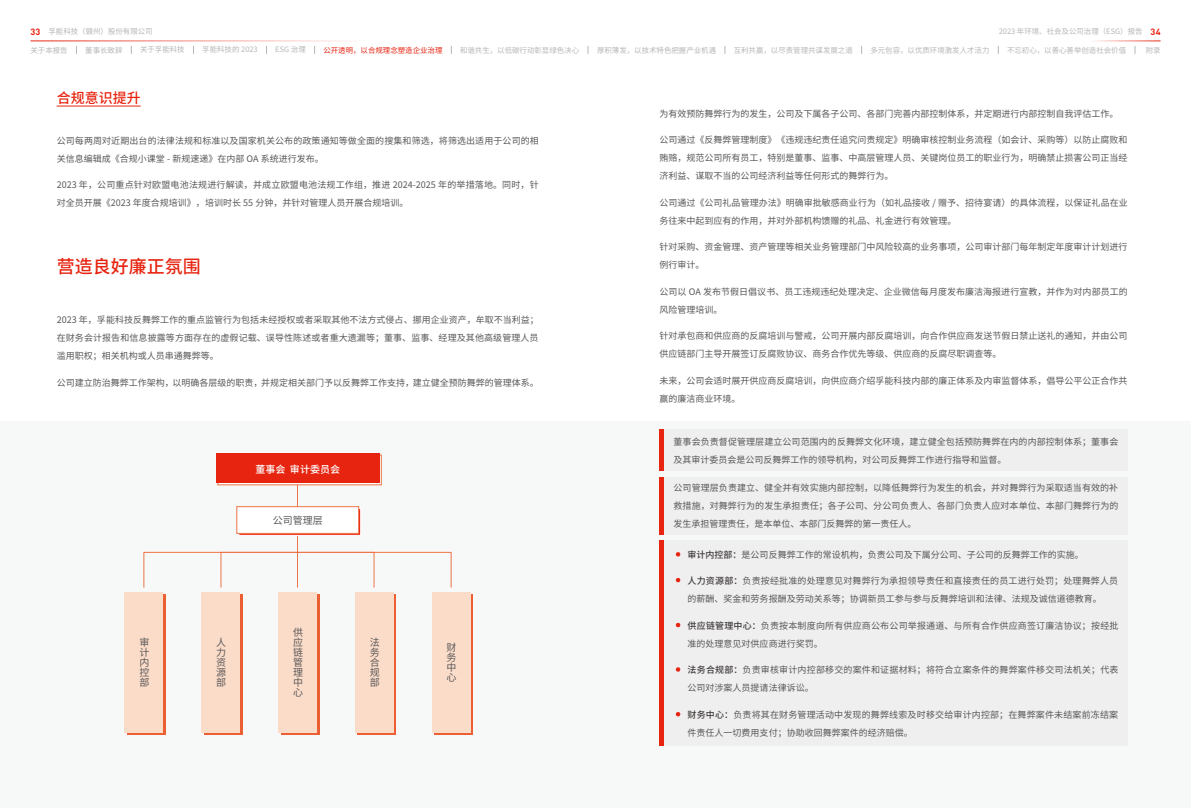
<style>
.page{position:relative;width:1191px;height:808px;background:#fff}
.page>*{position:absolute;margin:0;border:0;box-sizing:border-box;transform-origin:0 0}
.t1{font:500 18px "Source Han Sans CN";color:#e72410}
.t2{font:500 14px "Source Han Sans CN";color:#e72410}
.t3{font:10px/10px "Source Han Sans CN";color:#595757;text-align:justify}
.t4{font:500 10px "Source Han Sans CN";color:#fff}
.t5{font:9px/18px "Source Han Sans CN";color:#595757}
.t6{font:9px/18px "Source Han Sans CN";letter-spacing:.02em;color:#595757}
.t7{font:7.4px "Source Han Sans CN";color:#b5b6b6}
.t8{font:7.4px "Source Han Sans CN";color:#e72410}
.s1{font-family:"DIN";font-weight:700;font-size:9px;color:#e72410}
.s2{font-weight:500;color:#3e3a39}
</style>
<div class="page">
<hr style="left:30px;top:41px;width:363px;height:1px;background:#e72410">
<hr style="left:1086px;top:41px;width:74px;height:1px;background:#e72410">
<div style="left:0;top:421px;width:1191px;height:387px;background:#f7f8f8"></div>
<hr style="left:297px;top:483px;width:1px;height:105px;background:#ed7547">
<svg style="left:218px;top:455px;width:163px;height:30px"></svg>
<div style="left:127px;top:594px;width:38px;height:141px;background:#eb5f33"></div>
<div style="left:125px;top:592px;width:38px;height:141px;background:#fbdcc9"></div>
<div style="left:204px;top:594px;width:38px;height:141px;background:#eb5f33"></div>
<div style="left:202px;top:592px;width:38px;height:141px;background:#fbdcc9"></div>
<div style="left:281px;top:594px;width:38px;height:141px;background:linear-gradient(to bottom,#eb5f33,#eb5f33)"></div>
<div style="left:278px;top:592px;width:38px;height:141px;background:#fbdcc9"></div>
<div style="left:358px;top:594px;width:38px;height:141px;background:linear-gradient(to bottom,#eb5f33,#eb5f33)"></div>
<div style="left:355px;top:592px;width:38px;height:141px;background:#fbdcc9"></div>
<div style="left:434px;top:594px;width:38px;height:141px;background:linear-gradient(to bottom,#fbdcc9,#fbdcc9)"></div>
<div style="left:432px;top:592px;width:38px;height:141px;background:#fbdcc9"></div>
<div style="left:216px;top:454px;width:164px;height:29px;background:#e72410"></div>
<div style="left:664px;top:541px;width:463px;height:205px;background:#efefef"></div>
<div style="left:664px;top:477px;width:463px;height:57px;background:#efefef"></div>
<div style="left:664px;top:429px;width:463px;height:42px;background:#efefef"></div>
<hr style="left:57px;top:106px;width:84px;height:1px;background:#e72410">
<svg style="left:675px;top:552px;width:5px;height:4px"></svg>
<svg style="left:675px;top:578px;width:5px;height:4px"></svg>
<svg style="left:675px;top:623px;width:5px;height:4px"></svg>
<svg style="left:675px;top:667px;width:5px;height:4px"></svg>
<svg style="left:675px;top:712px;width:5px;height:4px"></svg>
<div style="left:659px;top:429px;width:5px;height:42px;background:#e72410"></div>
<div style="left:659px;top:477px;width:5px;height:57px;background:#e72410"></div>
<div style="left:659px;top:541px;width:5px;height:205px;background:#e72410"></div>
<svg style="left:239px;top:508px;width:122px;height:27px"></svg>
<div style="left:236px;top:506px;width:123px;height:28px;background:#fff;border:1px solid #ed7547"></div>
<div style="left:144px;top:552px;width:307px;height:36px;border:1px solid #ed7547"></div>
<div style="left:221px;top:552px;width:153px;height:36px;border:1px solid #ed7547"></div>
<p class="t7" style="left:30px;top:27px;width:124px"><span class="s1">33</span> 孚能科技（赣州）股份有限公司</p>
<p class="t7" style="left:998px;top:27px;width:163px">2023 年环境、社会及公司治理（ESG）报告 <span class="s1">34</span></p>
<p class="t7" style="left:30px;top:46px;width:39px">关于本报告</p>
<p class="t7" style="left:85px;top:46px;width:39px">董事长致辞</p>
<p class="t7" style="left:140px;top:46px;width:46px">关于孚能科技</p>
<p class="t7" style="left:202px;top:46px;width:57px">孚能科技的 2023</p>
<p class="t7" style="left:275px;top:46px;width:32px">ESG 治理</p>
<p class="t8" style="left:323px;top:46px;width:121px">公开透明，以合规理念塑造企业治理</p>
<p class="t7" style="left:460px;top:46px;width:121px">和谐共生，以低碳行动彰显绿色决心</p>
<p class="t7" style="left:597px;top:46px;width:121px">厚积薄发，以技术特色把握产业机遇</p>
<p class="t7" style="left:733px;top:46px;width:121px">互利共赢，以尽责管理共谋发展之道</p>
<p class="t7" style="left:870px;top:46px;width:121px">多元包容，以优质环境激发人才活力</p>
<p class="t7" style="left:1007px;top:46px;width:121px">不忘初心，以善心善举创造社会价值</p>
<p class="t7" style="left:1145px;top:46px;width:16px">附录</p>
<h2 class="t2" style="left:57px;top:90px;width:85px">合规意识提升</h2>
<p class="t5" style="left:57px;top:132px;width:484px">公司每两周对近期出台的法律法规和标准以及国家机关公布的政策通知等做全面的搜集和筛选，将筛选出适用于公司的相关信息编辑成《合规小课堂 - 新规速递》在内部 OA 系统进行发布。</p>
<p class="t5" style="left:57px;top:176px;width:483px">2023 年，公司重点针对欧盟电池法规进行解读，并成立欧盟电池法规工作组，推进 2024-2025 年的举措落地。同时，针对全员开展《2023 年度合规培训》，培训时长 55 分钟，并针对管理人员开展合规培训。</p>
<p class="t5" style="left:659px;top:105px;width:460px">为有效预防舞弊行为的发生，公司及下属各子公司、各部门完善内部控制体系，并定期进行内部控制自我评估工作。</p>
<p class="t5" style="left:659px;top:131px;width:469px;text-align:justify">公司通过《反舞弊管理制度》《违规违纪责任追究问责规定》明确审核控制业务流程（如会计、采购等）以防止腐败和贿赂，规范公司所有员工，特别是董事、监事、中高层管理人员、关键岗位员工的职业行为，明确禁止损害公司正当经济利益、谋取不当的公司经济利益等任何形式的舞弊行为。</p>
<p class="t5" style="left:659px;top:194px;width:470px">公司通过《公司礼品管理办法》明确审批敏感商业行为（如礼品接收 / 赠予、招待宴请）的具体流程，以保证礼品在业务往来中起到应有的作用，并对外部机构馈赠的礼品、礼金进行有效管理。</p>
<p class="t5" style="left:659px;top:238px;width:469px">针对采购、资金管理、资产管理等相关业务管理部门中风险较高的业务事项，公司审计部门每年制定年度审计计划进行例行审计。</p>
<p class="t5" style="left:659px;top:283px;width:470px">公司以 OA 发布节假日倡议书、员工违规违纪处理决定、企业微信每月度发布廉洁海报进行宣教，并作为对内部员工的风险管理培训。</p>
<p class="t5" style="left:659px;top:327px;width:469px">针对承包商和供应商的反腐培训与警戒，公司开展内部反腐培训，向合作供应商发送节假日禁止送礼的通知，并由公司供应链部门主导开展签订反腐败协议、商务合作优先等级、供应商的反腐尽职调查等。</p>
<p class="t5" style="left:659px;top:372px;width:469px">未来，公司会适时展开供应商反腐培训，向供应商介绍孚能科技内部的廉正体系及内审监督体系，倡导公平公正合作共赢的廉洁商业环境。</p>
<h1 class="t1" style="left:57px;top:256px;width:145px">营造良好廉正氛围</h1>
<p class="t5" style="left:57px;top:311px;width:484px;text-align:justify">2023 年，孚能科技反舞弊工作的重点监管行为包括未经授权或者采取其他不法方式侵占、挪用企业资产，牟取不当利益；在财务会计报告和信息披露等方面存在的虚假记载、误导性陈述或者重大遗漏等；董事、监事、经理及其他高级管理人员滥用职权；相关机构或人员串通舞弊等。</p>
<p class="t5" style="left:57px;top:373px;width:483px">公司建立防治舞弊工作架构，以明确各层级的职责，并规定相关部门予以反舞弊工作支持，建立健全预防舞弊的管理体系。</p>
<p class="t4" style="left:255px;top:463px;width:86px">董事会 审计委员会</p>
<p class="t3" style="left:273px;top:516px;width:51px">公司管理层</p>
<p class="t3" style="left:139px;top:637px;width:11px">审计内控部</p>
<p class="t3" style="left:216px;top:637px;width:11px">人力资源部</p>
<p class="t3" style="left:293px;top:627px;width:11px">供应链管理中心</p>
<p class="t3" style="left:370px;top:637px;width:11px">法务合规部</p>
<p class="t3" style="left:446px;top:642px;width:11px">财务中心</p>
<p class="t5" style="left:673px;top:432px;width:446px">董事会负责督促管理层建立公司范围内的反舞弊文化环境，建立健全包括预防舞弊在内的内部控制体系；董事会及其审计委员会是公司反舞弊工作的领导机构，对公司反舞弊工作进行指导和监督。</p>
<p class="t5" style="left:673px;top:479px;width:446px;text-align:justify">公司管理层负责建立、健全并有效实施内部控制，以降低舞弊行为发生的机会，并对舞弊行为采取适当有效的补救措施，对舞弊行为的发生承担责任；各子公司、分公司负责人、各部门负责人应对本单位、本部门舞弊行为的发生承担管理责任，是本单位、本部门反舞弊的第一责任人。</p>
<p class="t5" style="left:687px;top:545px;width:397px"><span class="s2">审计内控部：</span>是公司反舞弊工作的常设机构，负责公司及下属分公司、子公司的反舞弊工作的实施。</p>
<p class="t5" style="left:687px;top:572px;width:432px"><span class="s2">人力资源部：</span>负责按经批准的处理意见对舞弊行为承担领导责任和直接责任的员工进行处罚；处理舞弊人员的薪酬、奖金和劳务报酬及劳动关系等；协调新员工参与参与反舞弊培训和法律、法规及诚信道德教育。</p>
<p class="t6" style="left:687px;top:616px;width:432px"><span class="s2">供应链管理中心：</span>负责按本制度向所有供应商公布公司举报通道、与所有合作供应商签订廉洁协议；按经批准的处理意见对供应商进行奖罚。</p>
<p class="t6" style="left:687px;top:661px;width:432px"><span class="s2">法务合规部：</span>负责审核审计内控部移交的案件和证据材料；将符合立案条件的舞弊案件移交司法机关；代表公司对涉案人员提请法律诉讼。</p>
<p class="t6" style="left:687px;top:705px;width:432px"><span class="s2">财务中心：</span>负责将其在财务管理活动中发现的舞弊线索及时移交给审计内控部；在舞弊案件未结案前冻结案件责任人一切费用支付；协助收回舞弊案件的经济赔偿。</p>
</div>
